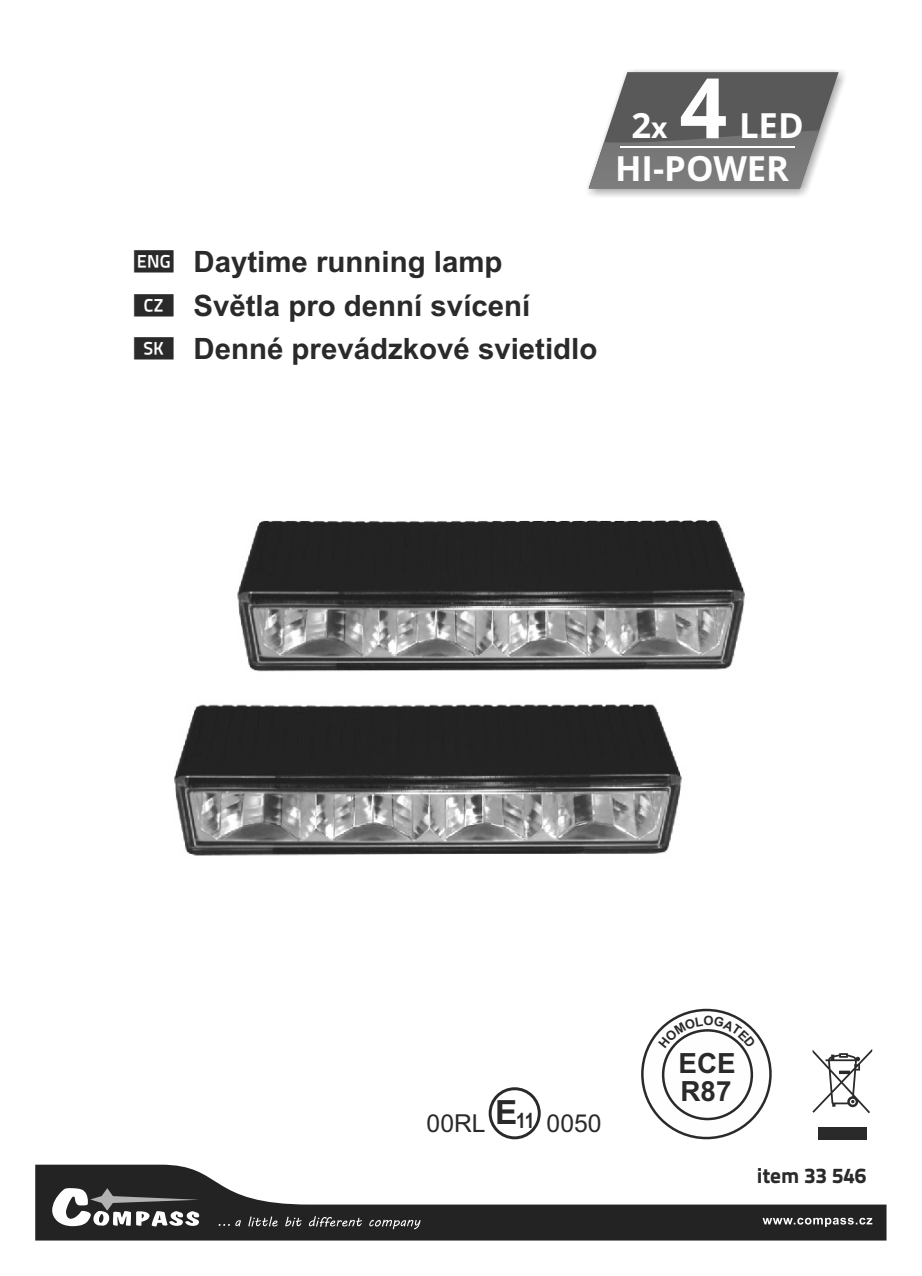
<style>
.page{position:relative;width:922px;height:1276px;background:#fff}
.page>*{position:absolute;margin:0;border:0;box-sizing:border-box;transform-origin:0 0}
.t1{font:700 83.5px "Open Sans";color:#fefefe}
.t2{font:700 34.75px/43px "Open Sans";color:#fefefe}
.t3{font:700 29.5px/43.8px "Arial";color:#2a2a2a}
.t4{font:29.5px/43.8px "znacky MPZ";color:#2a2a2a;text-align:justify}
.t5{font:700 27.75px "Arial";color:#2a2a2a}
.t6{font:24.75px "Arial";color:#2a2a2a}
.t7{font:21.5px "Titillium Text 25 L 999 wt,Bold";color:#2a2a2a}
.t8{font:700 21.25px "Arial Narrow";color:#2a2a2a}
.s1{font-size:28.25px}
</style>
<div class="page">
<div style="left:817px;top:1127px;width:49px;height:12px;background:#2a2a2a"></div>
<svg style="left:812px;top:1049px;width:60px;height:64px"></svg>
<svg style="left:35px;top:1164px;width:851px;height:76px;fill:#232323"></svg>
<svg style="left:52px;top:1188px;width:147px;height:38px"></svg>
<svg style="left:218px;top:1216px;width:202px;height:13px;background:#484848"></svg>
<svg style="left:762px;top:1217px;width:110px;height:10px"></svg>
<img style="left:174px;top:520px;width:571px;height:336px">
<img style="left:588px;top:70px;width:256px;height:126px">
<svg style="left:588px;top:72px;width:250px;height:116px;background:#7c7c7c"></svg>
<hr style="left:619px;top:146px;width:175px;height:2px;background:#fefefe">
<svg style="left:488px;top:1087px;width:52px;height:52px"></svg>
<svg style="left:641px;top:1008px;width:130px;height:131px"></svg>
<h1 class="t1" style="left:679px;top:74px;width:49px">4</h1>
<p class="t2" style="left:631px;top:108px;width:38px">2<span class="s1">x</span></p>
<p class="t2" style="left:615px;top:108px;width:190px;text-indent:124px">LED<br>HI-POWER</p>
<p class="t4" style="left:131px;top:241px;width:46px">E C S</p>
<p class="t3" style="left:193px;top:242px;width:405px">Daytime running lamp<br>Světla pro denní svícení<br>Denné prevádzkové svietidlo</p>
<p class="t8" style="left:495px;top:1112px;width:41px"><sup>E</sup>11</p>
<p class="t6" style="left:426px;top:1114px;width:61px">00RL</p>
<p class="t6" style="left:546px;top:1114px;width:56px">0050</p>
<p class="t5" style="left:678px;top:1053px;width:59px">ECE</p>
<p class="t5" style="left:680px;top:1081px;width:52px">R87</p>
<p class="t7" style="left:756px;top:1166px;width:111px">item 33 546</p>
</div>
